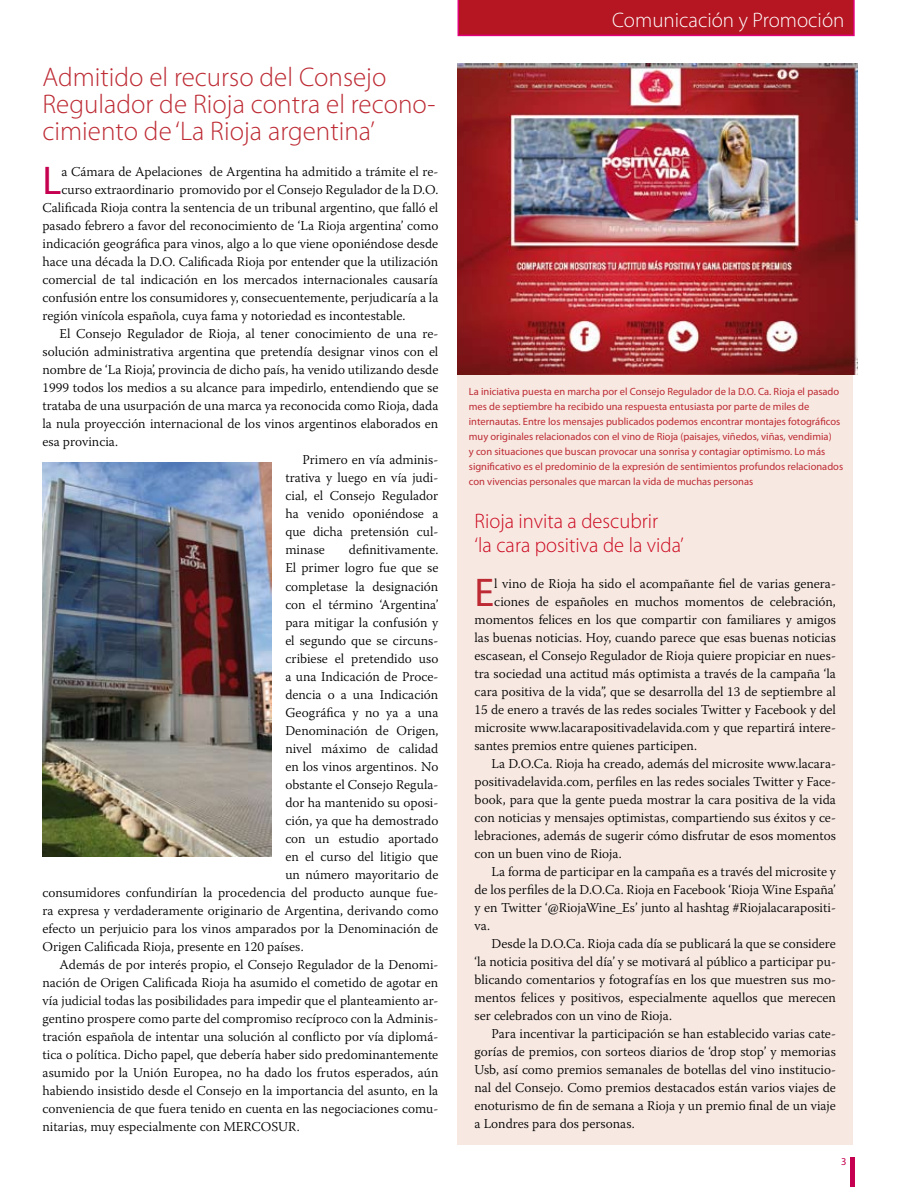
<style>
.page{position:relative;width:918px;height:1187px;background:#fff}
.page>*{position:absolute;margin:0;border:0;box-sizing:border-box;transform-origin:0 0}
.t1{font:40.2px "Myriad Pro";color:#c50050}
.t2{font:40.2px "Myriad Pro";color:#bd2a33}
.t3{font:300 27px/27px "Myriad Pro";color:#bd2a33}
.t4{font:300 21px/24px "Myriad Pro";color:#cc071e}
.t5{font:300 21px "Myriad Pro";color:#fff}
.t6{font:300 13.5px "Warnock Pro";color:#000}
.t7{font:10.5px/15px "Myriad Pro";color:#bd2a33}
</style>
<div class="page">
<hr style="left:851px;top:1157px;width:4px;height:29px;background:#c50050">
<div style="left:458px;top:0;width:397px;height:36px;background:#b51621"></div>
<img style="left:43px;top:462px;width:228px;height:394px">
<div style="left:458px;top:315px;width:395px;height:829px;background:#f7e9e2"></div>
<img style="left:458px;top:64px;width:399px;height:311px">
<h2 class="t3" style="left:43px;top:63px;width:394px">Admitido el recurso del Consejo<br>Regulador de Rioja contra el recono&shy;cimiento de ‘La Rioja argentina’</h2>
<h1 class="t1" style="left:43px;top:156px;width:20px">L</h1>
<p class="t6" style="left:61px;top:164px;width:378px">a Cámara de Apelaciones de Argentina ha admitido a trámite el re-</p>
<p class="t6" style="left:61px;top:182px;width:378px">curso extraordinario promovido por el Consejo Regulador de la D.O.</p>
<p class="t6" style="left:43px;top:200px;width:397px">Calificada Rioja contra la sentencia de un tribunal argentino, que falló el</p>
<p class="t6" style="left:43px;top:218px;width:397px">pasado febrero a favor del reconocimiento de ‘La Rioja argentina’ como</p>
<p class="t6" style="left:43px;top:236px;width:397px">indicación geográfica para vinos, algo a lo que viene oponiéndose desde</p>
<p class="t6" style="left:43px;top:254px;width:397px">hace una década la D.O. Calificada Rioja por entender que la utilización</p>
<p class="t6" style="left:43px;top:272px;width:397px">comercial de tal indicación en los mercados internacionales causaría</p>
<p class="t6" style="left:43px;top:290px;width:397px">confusión entre los consumidores y, consecuentemente, perjudicaría a la</p>
<p class="t6" style="left:43px;top:308px;width:365px">región vinícola española, cuya fama y notoriedad es incontestable.</p>
<p class="t6" style="left:60px;top:326px;width:380px">El Consejo Regulador de Rioja, al tener conocimiento de una re-</p>
<p class="t6" style="left:43px;top:344px;width:397px">solución administrativa argentina que pretendía designar vinos con el</p>
<p class="t6" style="left:43px;top:362px;width:397px">nombre de ‘La Rioja’, provincia de dicho país, ha venido utilizando desde</p>
<p class="t6" style="left:43px;top:380px;width:397px">1999 todos los medios a su alcance para impedirlo, entendiendo que se</p>
<p class="t6" style="left:43px;top:398px;width:397px">trataba de una usurpación de una marca ya reconocida como Rioja, dada</p>
<p class="t6" style="left:43px;top:416px;width:397px">la nula proyección internacional de los vinos argentinos elaborados en</p>
<p class="t6" style="left:43px;top:434px;width:77px">esa provincia.</p>
<p class="t6" style="left:302px;top:452px;width:137px">Primero en vía adminis-</p>
<p class="t6" style="left:285px;top:470px;width:155px">trativa y luego en vía judi-</p>
<p class="t6" style="left:285px;top:488px;width:154px">cial, el Consejo Regulador</p>
<p class="t6" style="left:285px;top:506px;width:155px">ha venido oponiéndose a</p>
<p class="t6" style="left:285px;top:524px;width:155px">que dicha pretensión cul-</p>
<p class="t6" style="left:285px;top:542px;width:41px">minase</p>
<p class="t6" style="left:349px;top:542px;width:91px">definitivamente.</p>
<p class="t6" style="left:285px;top:560px;width:154px">El primer logro fue que se</p>
<p class="t6" style="left:285px;top:578px;width:154px">completase la designación</p>
<p class="t6" style="left:285px;top:596px;width:154px">con el término ‘Argentina’</p>
<p class="t6" style="left:285px;top:614px;width:154px">para mitigar la confusión y</p>
<p class="t6" style="left:285px;top:632px;width:155px">el segundo que se circuns-</p>
<p class="t6" style="left:285px;top:650px;width:154px">cribiese el pretendido uso</p>
<p class="t6" style="left:285px;top:668px;width:155px">a una Indicación de Proce-</p>
<p class="t6" style="left:285px;top:686px;width:154px">dencia o a una Indicación</p>
<p class="t6" style="left:285px;top:704px;width:154px">Geográfica y no ya a una</p>
<p class="t6" style="left:285px;top:722px;width:155px">Denominación de Origen,</p>
<p class="t6" style="left:285px;top:740px;width:154px">nivel máximo de calidad</p>
<p class="t6" style="left:285px;top:758px;width:154px">en los vinos argentinos. No</p>
<p class="t6" style="left:285px;top:776px;width:155px">obstante el Consejo Regula-</p>
<p class="t6" style="left:285px;top:794px;width:155px">dor ha mantenido su oposi-</p>
<p class="t6" style="left:285px;top:812px;width:154px">ción, ya que ha demostrado</p>
<p class="t6" style="left:285px;top:830px;width:155px">con un estudio aportado</p>
<p class="t6" style="left:285px;top:848px;width:154px">en el curso del litigio que</p>
<p class="t6" style="left:285px;top:866px;width:154px">un número mayoritario de</p>
<p class="t6" style="left:43px;top:884px;width:397px">consumidores confundirían la procedencia del producto aunque fue-</p>
<p class="t6" style="left:43px;top:902px;width:397px">ra expresa y verdaderamente originario de Argentina, derivando como</p>
<p class="t6" style="left:43px;top:920px;width:397px">efecto un perjuicio para los vinos amparados por la Denominación de</p>
<p class="t6" style="left:43px;top:938px;width:263px">Origen Calificada Rioja, presente en 120 países.</p>
<p class="t6" style="left:60px;top:956px;width:380px">Además de por interés propio, el Consejo Regulador de la Denomi-</p>
<p class="t6" style="left:43px;top:974px;width:397px">nación de Origen Calificada Rioja ha asumido el cometido de agotar en</p>
<p class="t6" style="left:43px;top:992px;width:397px">vía judicial todas las posibilidades para impedir que el planteamiento ar-</p>
<p class="t6" style="left:43px;top:1010px;width:397px">gentino prospere como parte del compromiso recíproco con la Adminis-</p>
<p class="t6" style="left:43px;top:1028px;width:397px">tración española de intentar una solución al conflicto por vía diplomá-</p>
<p class="t6" style="left:43px;top:1046px;width:397px">tica o política. Dicho papel, que debería haber sido predominantemente</p>
<p class="t6" style="left:43px;top:1064px;width:397px">asumido por la Unión Europea, no ha dado los frutos esperados, aún</p>
<p class="t6" style="left:43px;top:1082px;width:397px">habiendo insistido desde el Consejo en la importancia del asunto, en la</p>
<p class="t6" style="left:43px;top:1100px;width:397px">conveniencia de que fuera tenido en cuenta en las negociaciones comu-</p>
<p class="t6" style="left:43px;top:1118px;width:259px">nitarias, muy especialmente con MERCOSUR.</p>
<h3 class="t5" style="left:612px;top:7px;width:234px">Comunicación y Promoción</h3>
<p class="t7" style="left:469px;top:384px;width:376px">La iniciativa puesta en marcha por el Consejo Regulador de la D.O. Ca. Rioja el pasado mes de septiembre ha recibido una respuesta entusiasta por parte de miles de internautas. Entre los mensajes publicados podemos encontrar montajes fotográficos muy originales relacionados con el vino de Rioja (paisajes, viñedos, viñas, vendimia)<br>y con situaciones que buscan provocar una sonrisa y contagiar optimismo. Lo más significativo es el predominio de la expresión de sentimientos profundos relacionados con vivencias personales que marcan la vida de muchas personas</p>
<h3 class="t4" style="left:475px;top:508px;width:211px">Rioja invita a descubrir<br>‘la cara positiva de la vida’</h3>
<h1 class="t2" style="left:475px;top:567px;width:21px">E</h1>
<p class="t6" style="left:494px;top:575px;width:343px">l vino de Rioja ha sido el acompañante fiel de varias genera-</p>
<p class="t6" style="left:494px;top:593px;width:343px">ciones de españoles en muchos momentos de celebración,</p>
<p class="t6" style="left:475px;top:611px;width:363px">momentos felices en los que compartir con familiares y amigos</p>
<p class="t6" style="left:475px;top:629px;width:363px">las buenas noticias. Hoy, cuando parece que esas buenas noticias</p>
<p class="t6" style="left:475px;top:647px;width:363px">escasean, el Consejo Regulador de Rioja quiere propiciar en nues-</p>
<p class="t6" style="left:475px;top:665px;width:363px">tra sociedad una actitud más optimista a través de la campaña ‘la</p>
<p class="t6" style="left:475px;top:683px;width:363px">cara positiva de la vida”, que se desarrolla del 13 de septiembre al</p>
<p class="t6" style="left:475px;top:701px;width:363px">15 de enero a través de las redes sociales Twitter y Facebook y del</p>
<p class="t6" style="left:475px;top:719px;width:363px">microsite www.lacarapositivadelavida.com y que repartirá intere-</p>
<p class="t6" style="left:475px;top:737px;width:224px">santes premios entre quienes participen.</p>
<p class="t6" style="left:492px;top:755px;width:346px">La D.O.Ca. Rioja ha creado, además del microsite www.lacara-</p>
<p class="t6" style="left:475px;top:773px;width:363px">positivadelavida.com, perfiles en las redes sociales Twitter y Face-</p>
<p class="t6" style="left:475px;top:791px;width:363px">book, para que la gente pueda mostrar la cara positiva de la vida</p>
<p class="t6" style="left:475px;top:809px;width:363px">con noticias y mensajes optimistas, compartiendo sus éxitos y ce-</p>
<p class="t6" style="left:475px;top:827px;width:363px">lebraciones, además de sugerir cómo disfrutar de esos momentos</p>
<p class="t6" style="left:475px;top:845px;width:149px">con un buen vino de Rioja.</p>
<p class="t6" style="left:492px;top:863px;width:346px">La forma de participar en la campaña es a través del microsite y</p>
<p class="t6" style="left:475px;top:881px;width:363px">de los perfiles de la D.O.Ca. Rioja en Facebook ‘Rioja Wine España’</p>
<p class="t6" style="left:475px;top:899px;width:363px">y en Twitter ‘@RiojaWine_Es’ junto al hashtag #Riojalacarapositi-</p>
<p class="t6" style="left:475px;top:917px;width:17px">va.</p>
<p class="t6" style="left:492px;top:935px;width:346px">Desde la D.O.Ca. Rioja cada día se publicará la que se considere</p>
<p class="t6" style="left:475px;top:953px;width:363px">‘la noticia positiva del día’ y se motivará al público a participar pu-</p>
<p class="t6" style="left:475px;top:971px;width:363px">blicando comentarios y fotografías en los que muestren sus mo-</p>
<p class="t6" style="left:475px;top:989px;width:363px">mentos felices y positivos, especialmente aquellos que merecen</p>
<p class="t6" style="left:475px;top:1007px;width:199px">ser celebrados con un vino de Rioja.</p>
<p class="t6" style="left:492px;top:1025px;width:346px">Para incentivar la participación se han establecido varias cate-</p>
<p class="t6" style="left:475px;top:1043px;width:363px">gorías de premios, con sorteos diarios de ‘drop stop’ y memorias</p>
<p class="t6" style="left:475px;top:1061px;width:363px">Usb, así como premios semanales de botellas del vino institucio-</p>
<p class="t6" style="left:475px;top:1079px;width:363px">nal del Consejo. Como premios destacados están varios viajes de</p>
<p class="t6" style="left:475px;top:1097px;width:363px">enoturismo de fin de semana a Rioja y un premio final de un viaje</p>
<p class="t6" style="left:475px;top:1115px;width:162px">a Londres para dos personas.</p>
</div>
